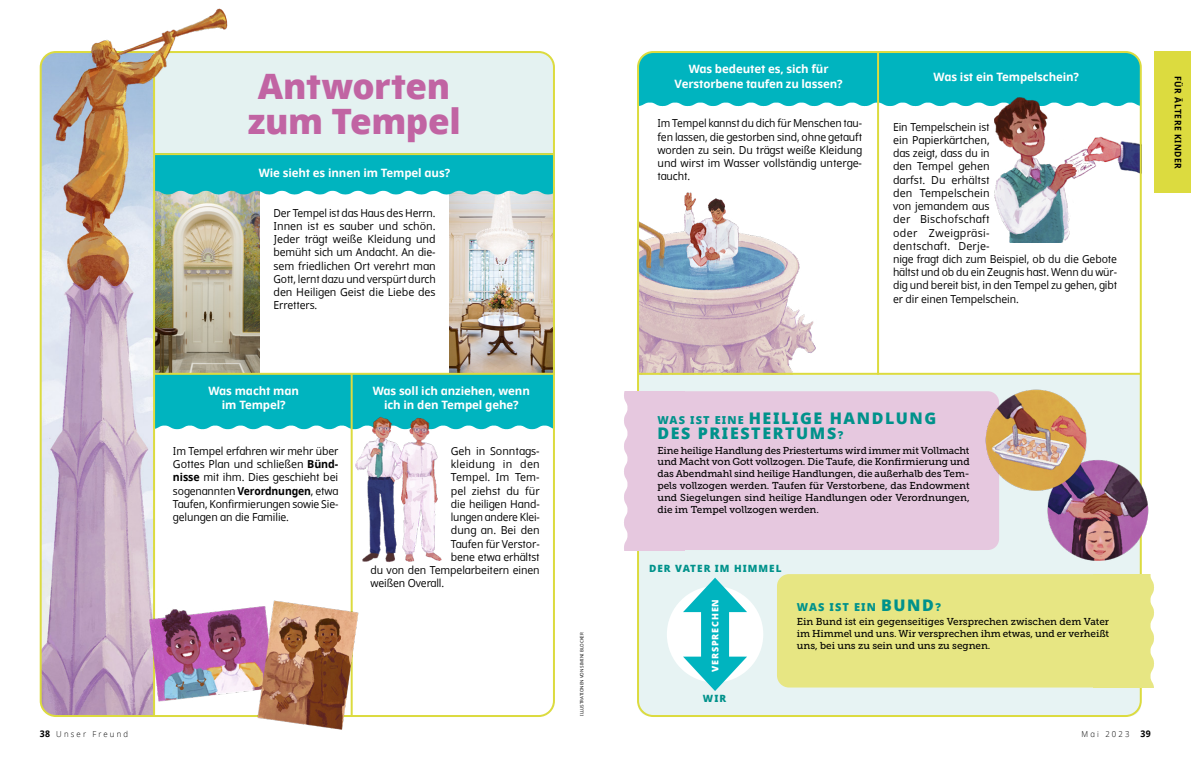
<style>
.page{position:relative;width:1191px;height:774px;background:#fff}
.page>*{position:absolute;margin:0;border:0;box-sizing:border-box;transform-origin:0 0}
.t1{font:800 35px/35px "Dots Solidlds Lat";letter-spacing:-.01em;color:#c164a3}
.p1_title_aside_sideb{font:800 16px/15px "Dots Solidlds Lat";letter-spacing:.1em;color:#00928b}
.t2{font:700 11.5px/14.5px "Dots Solidlds Lat";letter-spacing:-.01em;color:#fff;text-align:center}
.t3{font:11px/13.2px "Dots Solidlds Lat";letter-spacing:-.01em;color:#000;text-align:justify;scale:.95 1}
.t4{font:11px/13.2px "Dots Solidlds Lat";letter-spacing:-.01em;color:#000;text-align:justify;scale:.94 1}
.t5{font:11px "Dots Solidlds Lat";letter-spacing:-.01em;color:#000}
.t6{font:11px "Dots Solidlds Lat";letter-spacing:-.01em;color:#000;scale:.93 1}
.p1_title_aside_sideb-2{font:800 11px "Dots Solidlds Lat";letter-spacing:.1em;color:#00928b}
.t7{font:11px "Dots Solidlds Lat";letter-spacing:.015em;color:#000}
.p1_aside_sidebar_fir{font:10px/11.9px "Museo Slablds Lat 500";letter-spacing:-.005em;color:#000;text-align:justify}
.p1_label__teal{font:800 10px "Dots Solidlds Lat";letter-spacing:.1em;color:#00928b}
.t8{font:700 9px "Dots Solidlds Lat";letter-spacing:.06em;color:#000;scale:.95 1}
.p1_label__white{font:800 9px "Dots Solidlds Lat";letter-spacing:.1em;color:#fff}
.t9{font:300 8.2px "Dots Solidlds Lat";letter-spacing:.28em;color:#000;scale:.95 1}
.p1_figure_image_cred{font:4.5px "Dots Solidlds Lat";color:#000}
.s1{font-weight:700}
.s2{font-size:11px}
.s3{font-size:16px}
.s4{font-weight:700;font-size:9.2px}
</style>
<div class="page">
<img style="left:994px;top:122px;width:144px;height:120px">
<img style="left:640px;top:192px;width:190px;height:181px">
<div style="left:638px;top:375px;width:503px;height:341px;background:#e7f3f3"></div>
<img style="left:449px;top:194px;width:103px;height:179px">
<img style="left:155px;top:194px;width:105px;height:179px">
<div style="left:155px;top:52px;width:399px;height:101px;background:#e4f2f1"></div>
<img style="left:155px;top:155px;width:397px;height:39px">
<div style="left:155px;top:375px;width:397px;height:54px;background:#00b4bf"></div>
<img style="left:638px;top:52px;width:502px;height:56px">
<img style="left:41px;top:52px;width:112px;height:664px">
<hr style="left:153px;top:54px;width:2px;height:662px;background:#dcdb3f">
<hr style="left:351px;top:374px;width:2px;height:342px;background:#dcdb3f">
<hr style="left:877px;top:52px;width:2px;height:323px;background:#dcdb3f">
<hr style="left:154px;top:153px;width:400px;height:2px;background:#dcdb3f">
<hr style="left:154px;top:373px;width:400px;height:2px;background:#dcdb3f">
<hr style="left:638px;top:373px;width:502px;height:2px;background:#dcdb3f">
<div style="left:684px;top:391px;width:295px;height:159px;background:#e6c8df"></div>
<div style="left:624px;top:391px;width:60px;height:159px;background:#e6c8df"></div>
<div style="left:777px;top:574px;width:370px;height:113px;background:#e7e683;border-radius:12px"></div>
<img style="left:1138px;top:574px;width:16px;height:113px">
<div style="left:667px;top:586px;width:96px;height:96px;background:#fff;border-radius:50%"></div>
<div style="left:701px;top:601px;width:28px;height:66px;background:#00b4bf"></div>
<svg style="left:683px;top:578px;width:64px;height:34px"></svg>
<svg style="left:683px;top:657px;width:64px;height:34px"></svg>
<img style="left:77px;top:8px;width:156px;height:83px">
<img style="left:141px;top:594px;width:222px;height:136px">
<img style="left:352px;top:411px;width:96px;height:160px">
<img style="left:986px;top:95px;width:73px;height:27px">
<img style="left:979px;top:382px;width:170px;height:185px">
<div style="left:1154px;top:51px;width:37px;height:142px;background:#dcdb3f"></div>
<p class="t1" style="left:248px;top:69px;width:214px">Antworten zum Tempel</p>
<p class="t2" style="left:259px;top:165px;width:193px">Wie sieht es innen im Tempel aus?</p>
<p class="t4" style="left:273px;top:206px;width:174px">Der Tempel ist das Haus des Herrn.<br>Innen ist es sauber und schön.<br>Jeder trägt weiße Kleidung und bemüht sich um Andacht. An die&shy;sem friedlichen Ort verehrt man Gott, lernt dazu und verspürt durch den Heiligen Geist die Liebe des Erretters.</p>
<p class="t2" style="left:674px;top:62px;width:169px">Was bedeutet es, sich für<br>Verstorbene taufen zu lassen?</p>
<p class="t4" style="left:657px;top:117px;width:219px">Im Tempel kannst du dich für Menschen tau&shy;fen lassen, die gestorben sind, ohne getauft worden zu sein. Du trägst weiße Kleidung und wirst im Wasser vollständig unterge&shy;taucht.</p>
<p class="t2" style="left:933px;top:70px;width:147px">Was ist ein Tempelschein?</p>
<p class="t3" style="left:893px;top:120px;width:237px;text-align:left">Ein Tempelschein ist<br>ein Papierkärtchen,<br>das zeigt, dass du in<br>den Tempel gehen<br>darfst. Du erhältst<br>den Tempelschein<br>von jemandem aus<br>der Bischofschaft<br>oder Zweigpräsi-<br>dentschaft. Derje-<br>nige fragt dich zum Beispiel, ob du die Gebote hältst und ob du ein Zeugnis hast. Wenn du wür&shy;dig und bereit bist, in den Tempel zu gehen, gibt er dir einen Tempelschein.</p>
<p class="t8" style="left:1184px;top:76px;width:99px;rotate:90deg">FÜR ÄLTERE KINDER</p>
<p class="t2" style="left:208px;top:384px;width:92px">Was macht man im Tempel?</p>
<p class="t3" style="left:173px;top:444px;width:176px">Im Tempel erfahren wir mehr über Gottes Plan und schließen <span class="s1">Bünd&shy;nisse</span> mit ihm. Dies geschieht bei sogenannten <span class="s1">Verordnungen</span>, etwa Taufen, Konfirmierungen sowie Sie&shy;gelungen an die Familie.</p>
<p class="t5" style="left:451px;top:443px;width:90px">Geh in Sonntags-</p>
<p class="t2" style="left:373px;top:384px;width:159px">Was soll ich anziehen, wenn ich in den Tempel gehe?</p>
<p class="t7" style="left:451px;top:456px;width:90px">kleidung in den</p>
<p class="t5" style="left:451px;top:469px;width:90px">Tempel. Im Tem-</p>
<p class="t5" style="left:451px;top:482px;width:90px">pel ziehst du für</p>
<p class="t3" style="left:451px;top:497px;width:95px">die heiligen Hand-</p>
<p class="t6" style="left:451px;top:509px;width:97px">lungen andere Klei-</p>
<p class="t5" style="left:451px;top:522px;width:90px">dung an. Bei den</p>
<p class="t3" style="left:451px;top:537px;width:95px">Taufen für Verstor-</p>
<p class="t3" style="left:451px;top:550px;width:95px">bene etwa erhältst</p>
<p class="t3" style="left:370px;top:563px;width:180px">du von den Tempelarbeitern einen</p>
<p class="t3" style="left:370px;top:577px;width:79px">weißen Overall.</p>
<p class="p1_figure_image_cred" style="left:578px;top:716px;width:85px;rotate:-90deg">ILLUSTRATIONEN VON SIMINI BLOCKER</p>
<p class="p1_title_aside_sideb" style="left:657px;top:411px;width:280px"><span class="s2">WAS IST EINE</span> HEILIGE HANDLUNG<br>DES PRIESTERTUMS<span class="s2">?</span></p>
<p class="p1_aside_sidebar_fir" style="left:657px;top:443px;width:314px">Eine heilige Handlung des Priestertums wird immer mit Vollmacht und Macht von Gott vollzogen. Die Taufe, die Konfirmierung und das Abendmahl sind heilige Handlungen, die außerhalb des Tem&shy;pels vollzogen werden. Taufen für Verstorbene, das Endowment und Siegelungen sind heilige Handlungen oder Verordnungen, die im Tempel vollzogen werden.</p>
<p class="p1_label__teal" style="left:649px;top:560px;width:134px">DER VATER IM HIMMEL</p>
<p class="p1_label__white" style="left:708px;top:672px;width:75px;rotate:-90deg">VERSPRECHEN</p>
<p class="p1_label__teal" style="left:703px;top:691px;width:25px">WIR</p>
<p class="p1_title_aside_sideb-2" style="left:797px;top:598px;width:146px">WAS IST EIN <span class="s3">BUND</span>?</p>
<p class="p1_aside_sidebar_fir" style="left:797px;top:615px;width:314px">Ein Bund ist ein gegenseitiges Versprechen zwischen dem Vater im Himmel und uns. Wir versprechen ihm etwas, und er verheißt uns, bei uns zu sein und uns zu segnen.</p>
<p class="t9" style="left:40px;top:728px;width:94px"><span class="s4">38</span> Unser Freund</p>
<p class="t9" style="left:1081px;top:728px;width:74px">Mai 2023 <span class="s4">39</span></p>
</div>
